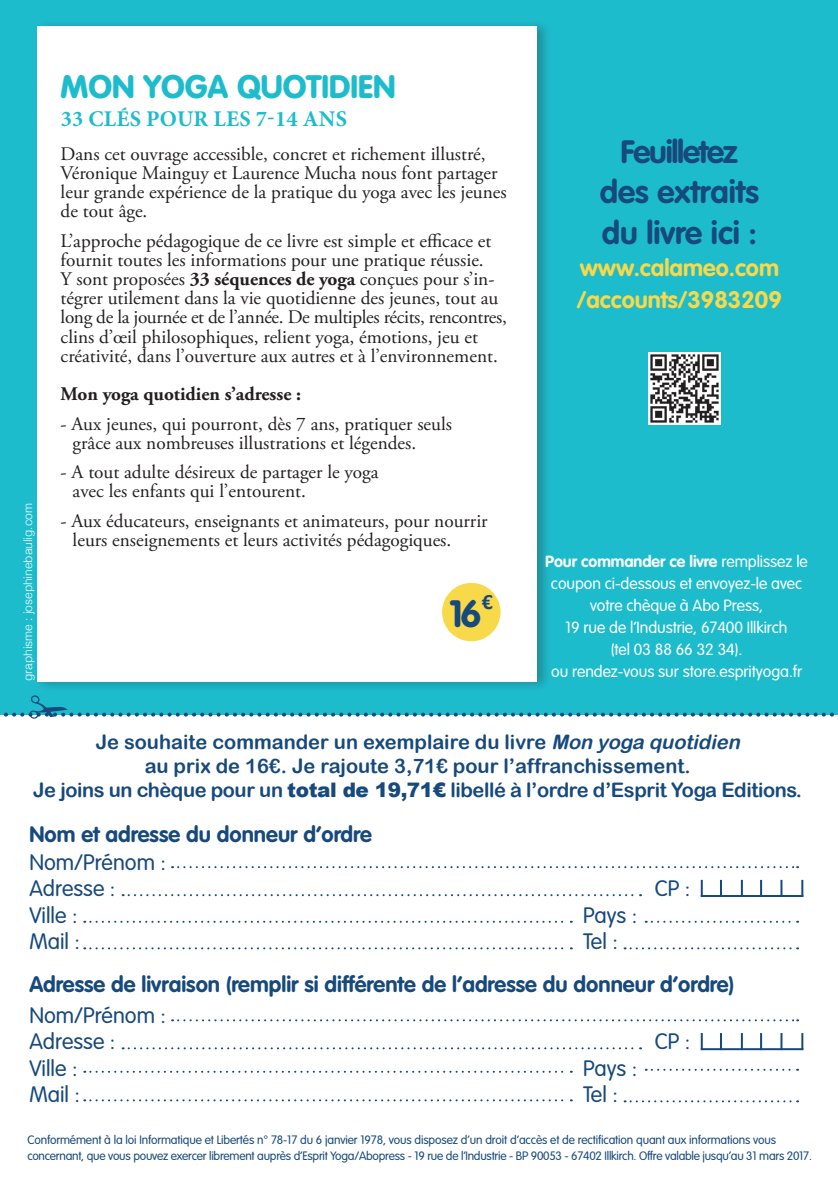
<style>
.page{position:relative;width:838px;height:1187px;background:#fff}
.page>*{position:absolute;margin:0;border:0;box-sizing:border-box;transform-origin:0 0}
.t1{font:700 37.6px "VAG Rounded";color:#17497c}
.t2{font:900 32px "VAG Rounded";color:#1dbccd}
.t3{font:700 31.8px/40.4px "VAG Rounded";color:#17497c;text-align:center}
.t4{font:700 23.4px/31.8px "VAG Rounded";color:#f8d94a}
.t5{font:700 22.4px "Minion Pro";letter-spacing:.01em;color:#1dbccd}
.t6{font:700 22px "VAG Rounded";color:#17497c}
.t7{font:300 22px/26.4px "VAG Rounded";color:#17497c}
.t8{font:700 21.8px "Calibri";color:#17497c}
.t9{font:20px/24px "Arial Rounded MT Bold";color:#17497c;text-align:center}
.t10{font:19.2px/19.2px "Adobe Garamond Pro";color:#231f20}
.t11{font:700 19.2px "Adobe Garamond Pro";color:#231f20}
.t12{font:300 16px/22px "VAG Rounded";letter-spacing:-.005em;color:#fff;text-align:center}
.t13{font:300 12px/16px "VAG Rounded";letter-spacing:-.02em;color:#17497c}
.t14{font:300 12px "Helvetica";letter-spacing:-.005em;color:#fff}
.s1{font-weight:700}
.s2{font-style:italic}
.s3{font-family:"Arial";font-weight:900}
</style>
<div class="page">
<div style="left:0;top:0;width:838px;height:714px;background:#1dbccd"></div>
<svg style="left:123px;top:894px;width:518px;height:2px"></svg>
<svg style="left:123px;top:1047px;width:518px;height:2px"></svg>
<svg style="left:84px;top:920px;width:488px;height:2px"></svg>
<svg style="left:84px;top:1099px;width:488px;height:2px"></svg>
<svg style="left:84px;top:947px;width:488px;height:2px"></svg>
<svg style="left:84px;top:1070px;width:488px;height:2px"></svg>
<hr style="left:700px;top:895px;width:103px;height:2px;background:#17497c">
<svg style="left:700px;top:879px;width:2px;height:17px"></svg>
<svg style="left:741px;top:879px;width:2px;height:16px"></svg>
<svg style="left:720px;top:879px;width:2px;height:16px"></svg>
<svg style="left:760px;top:879px;width:2px;height:16px"></svg>
<svg style="left:780px;top:879px;width:2px;height:16px"></svg>
<svg style="left:801px;top:879px;width:2px;height:16px"></svg>
<hr style="left:700px;top:1048px;width:103px;height:2px;background:#17497c">
<svg style="left:700px;top:1033px;width:2px;height:17px"></svg>
<svg style="left:741px;top:1033px;width:2px;height:15px"></svg>
<svg style="left:720px;top:1033px;width:2px;height:15px"></svg>
<svg style="left:760px;top:1033px;width:2px;height:15px"></svg>
<svg style="left:780px;top:1033px;width:2px;height:16px"></svg>
<svg style="left:801px;top:1033px;width:2px;height:16px"></svg>
<svg style="left:645px;top:920px;width:153px;height:2px"></svg>
<svg style="left:645px;top:1068px;width:153px;height:2px"></svg>
<svg style="left:624px;top:947px;width:174px;height:2px"></svg>
<svg style="left:624px;top:1100px;width:174px;height:2px"></svg>
<svg style="left:172px;top:866px;width:626px;height:2px"></svg>
<svg style="left:172px;top:1019px;width:626px;height:2px"></svg>
<svg style="left:0;top:695px;width:838px;height:23px"></svg>
<img style="left:648px;top:352px;width:72px;height:72px">
<div style="left:34px;top:18px;width:518px;height:674px;background:#231f20;opacity:.3"></div>
<div style="left:37px;top:27px;width:499px;height:655px;background:#fff"></div>
<div style="left:442px;top:583px;width:58px;height:58px;background:#f8d94a;border-radius:50%"></div>
<p class="t14" style="left:18px;top:681px;width:179px;rotate:-90deg">graphisme : josephinebaulig.com</p>
<h2 class="t2" style="left:61px;top:67px;width:336px">MON YOGA QUOTIDIEN</h2>
<p class="t5" style="left:61px;top:103px;width:288px">33 CLÉS POUR LES 7-14 ANS</p>
<p class="t10" style="left:61px;top:144px;width:447px">Dans cet ouvrage accessible, concret et richement illustré, Véronique Mainguy et Laurence Mucha nous font partager leur grande expérience de la pratique du yoga avec les jeunes de tout âge.</p>
<p class="t10" style="left:61px;top:231px;width:447px">L’approche pédagogique de ce livre est simple et efficace et fournit toutes les informations pour une pratique réussie.<br>Y sont proposées <span class="s1">33 séquences de yoga</span> conçues pour s’in&shy;tégrer utilement dans la vie quotidienne des jeunes, tout au long de la journée et de l’année. De multiples récits, rencontres, clins d’œil philosophiques, relient yoga, émotions, jeu et créativité, dans l’ouverture aux autres et à l’environnement.</p>
<p class="t11" style="left:61px;top:383px;width:242px">Mon yoga quotidien s’adresse :</p>
<p class="t10" style="left:73px;top:414px;width:381px;text-indent:-12px">- Aux jeunes, qui pourront, dès 7 ans, pratiquer seuls grâce aux nombreuses illustrations et légendes.</p>
<p class="t10" style="left:73px;top:463px;width:307px;text-indent:-12px">- A tout adulte désireux de partager le yoga avec les enfants qui l’entourent.</p>
<p class="t10" style="left:73px;top:511px;width:416px;text-indent:-12px">- Aux éducateurs, enseignants et animateurs, pour nourrir leurs enseignements et leurs activités pédagogiques.</p>
<h1 class="t1" style="left:449px;top:591px;width:34px">16</h1>
<p class="t8" style="left:482px;top:588px;width:13px">€</p>
<h3 class="t3" style="left:600px;top:133px;width:161px">Feuilletez des extraits du livre ici :</h3>
<p class="t4" style="left:577px;top:252px;width:206px">www.calameo.com /accounts/3983209</p>
<p class="t12" style="left:545px;top:550px;width:264px"><span class="s1">Pour commander ce livre</span> remplissez le coupon ci-dessous et envoyez-le avec votre chèque à Abo Press,<br>19 rue de l’Industrie, 67400 Illkirch<br>(tel 03 88 66 32 34).<br>ou rendez-vous sur store.esprityoga.fr</p>
<p class="t9" style="left:33px;top:729px;width:770px">Je souhaite commander un exemplaire du livre <span class="s2">Mon yoga quotidien<br></span>au prix de 16€. Je rajoute 3,71€ pour l’affranchissement.<br>Je joins un chèque pour un <span class="s3">total de 19,71€</span> libellé à l’ordre d’Esprit Yoga Editions.</p>
<p class="t6" style="left:29px;top:821px;width:344px">Nom et adresse du donneur d’ordre</p>
<p class="t7" style="left:29px;top:849px;width:138px">Nom/Prénom :<br>Adresse :</p>
<p class="t7" style="left:29px;top:902px;width:50px">Ville :</p>
<p class="t7" style="left:583px;top:902px;width:56px">Pays :</p>
<p class="t7" style="left:29px;top:928px;width:52px">Mail :</p>
<p class="t7" style="left:583px;top:928px;width:36px">Tel :</p>
<p class="t7" style="left:654px;top:875px;width:37px">CP :</p>
<p class="t6" style="left:29px;top:971px;width:706px">Adresse de livraison (remplir si différente de l’adresse du donneur d’ordre)</p>
<p class="t7" style="left:29px;top:1002px;width:138px">Nom/Prénom :<br>Adresse :</p>
<p class="t7" style="left:29px;top:1055px;width:50px">Ville :</p>
<p class="t7" style="left:583px;top:1055px;width:56px">Pays :</p>
<p class="t7" style="left:29px;top:1081px;width:52px">Mail :</p>
<p class="t7" style="left:583px;top:1081px;width:36px">Tel :</p>
<p class="t7" style="left:654px;top:1029px;width:37px">CP :</p>
<p class="t13" style="left:27px;top:1131px;width:786px">Conformément à la loi Informatique et Libertés n° 78-17 du 6 janvier 1978, vous disposez d’un droit d’accès et de rectification quant aux informations vous concernant, que vous pouvez exercer librement auprès d’Esprit Yoga/Abopress - 19 rue de l’Industrie - BP 90053 - 67402 Illkirch. Offre valable jusqu’au 31 mars 2017.</p>
</div>
